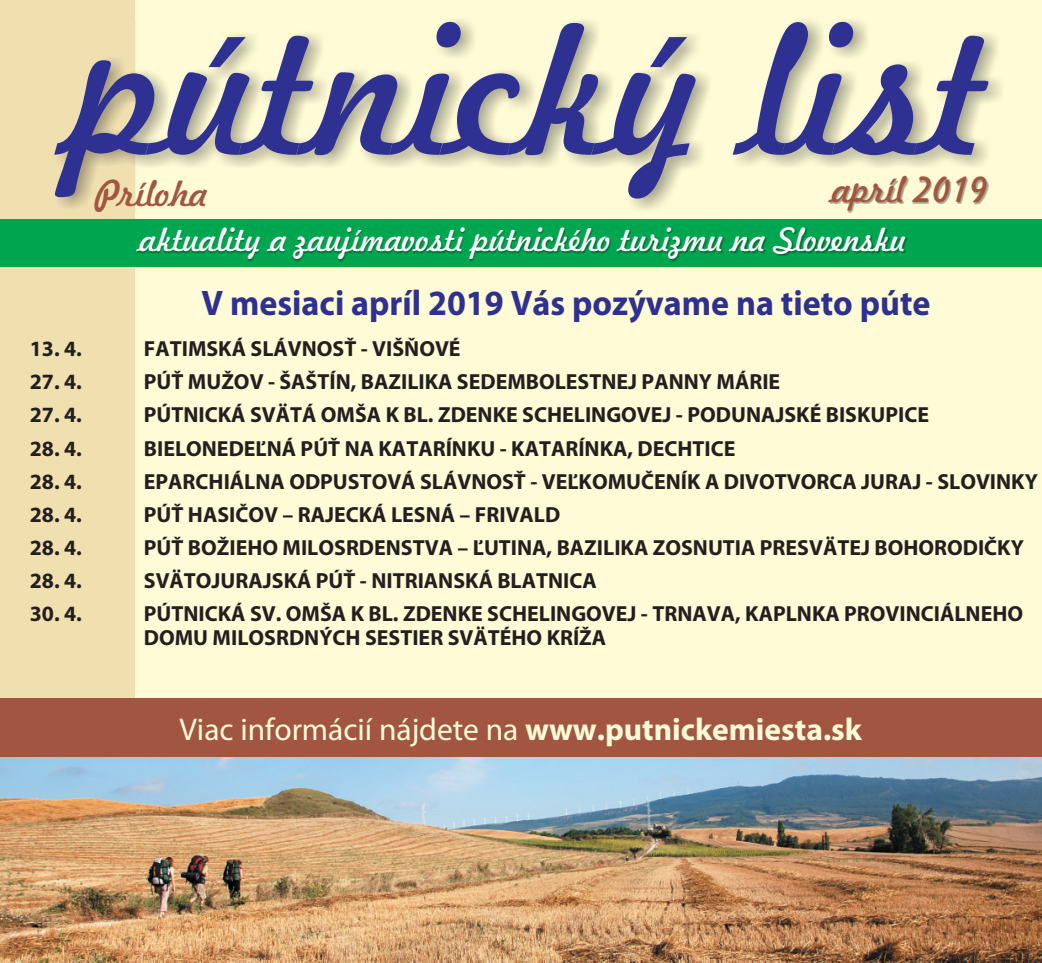
<style>
.page{position:relative;width:1042px;height:963px;background:#fff}
.page>*{position:absolute;margin:0;border:0;box-sizing:border-box;transform-origin:0 0}
.t1{font:175px "Freehand 521 BT Regular C";color:#2e3092}
.t2{font:700 35.52px "Mini Pro";color:#2e3092;scale:.96 1}
.t3{font:35px "Freehand 521 BT Regular C";color:#a25641}
.t4{font:31.5px "Freehand 521 BT Regular C";color:#fff}
.t5{font:31.5px "Mini Pro";color:#fffbd6}
.t6{font:700 21.88px/24.2px "Mini Pro";color:#231f20}
.s1{font-weight:700}
</style>
<div class="page">
<div style="left:0;top:0;width:1042px;height:962px;background:#fffbd6"></div>
<div style="left:0;top:0;width:135px;height:962px;background:#f1e0af"></div>
<img style="left:0;top:756px;width:1042px;height:206px">
<div style="left:0;top:698px;width:1042px;height:58px;background:#a25641"></div>
<div style="left:0;top:219px;width:1042px;height:48px;background:#00a54f"></div>
<img style="left:829px;top:177px;width:159px;height:36px">
<img style="left:138px;top:229px;width:769px;height:32px">
<h1 class="t1" style="left:72px;top:20px;width:919px">pútnický list</h1>
<h3 class="t3" style="left:832px;top:175px;width:158px">apríl 2019</h3>
<h3 class="t4" style="left:140px;top:227px;width:768px">aktuality a zaujímavosti pútnického turizmu na Slovensku</h3>
<h3 class="t3" style="left:96px;top:179px;width:114px">Príloha</h3>
<h2 class="t2" style="left:202px;top:288px;width:761px">V mesiaci apríl 2019 Vás pozývame na tieto púte</h2>
<p class="t6" style="left:30px;top:338px;width:54px">13. 4.</p>
<p class="t6" style="left:144px;top:338px;width:318px">FATIMSKÁ SLÁVNOSŤ - VIŠŇOVÉ</p>
<p class="t6" style="left:30px;top:371px;width:54px">27. 4.</p>
<p class="t6" style="left:144px;top:371px;width:638px">PÚŤ MUŽOV - ŠAŠTÍN, BAZILIKA SEDEMBOLESTNEJ PANNY MÁRIE</p>
<p class="t6" style="left:30px;top:405px;width:54px">27. 4.</p>
<p class="t6" style="left:144px;top:405px;width:786px">PÚTNICKÁ SVÄTÁ OMŠA K BL. ZDENKE SCHELINGOVEJ - PODUNAJSKÉ BISKUPICE</p>
<p class="t6" style="left:30px;top:438px;width:54px">28. 4.</p>
<p class="t6" style="left:144px;top:438px;width:593px">BIELONEDEĽNÁ PÚŤ NA KATARÍNKU - KATARÍNKA, DECHTICE</p>
<p class="t6" style="left:30px;top:471px;width:54px">28. 4.</p>
<p class="t6" style="left:144px;top:471px;width:895px">EPARCHIÁLNA ODPUSTOVÁ SLÁVNOSŤ - VEĽKOMUČENÍK A DIVOTVORCA JURAJ - SLOVINKY</p>
<p class="t6" style="left:30px;top:504px;width:54px">28. 4.</p>
<p class="t6" style="left:144px;top:504px;width:418px">PÚŤ HASIČOV – RAJECKÁ LESNÁ – FRIVALD</p>
<p class="t6" style="left:30px;top:537px;width:54px">28. 4.</p>
<p class="t6" style="left:144px;top:537px;width:881px">PÚŤ BOŽIEHO MILOSRDENSTVA – ĽUTINA, BAZILIKA ZOSNUTIA PRESVÄTEJ BOHORODIČKY</p>
<p class="t6" style="left:30px;top:570px;width:54px">28. 4.</p>
<p class="t6" style="left:144px;top:570px;width:454px">SVÄTOJURAJSKÁ PÚŤ - NITRIANSKÁ BLATNICA</p>
<p class="t6" style="left:30px;top:603px;width:54px">30. 4.</p>
<p class="t6" style="left:144px;top:603px;width:881px">PÚTNICKÁ SV. OMŠA K BL. ZDENKE SCHELINGOVEJ - TRNAVA, KAPLNKA PROVINCIÁLNEHO<br>DOMU MILOSRDNÝCH SESTIER SVÄTÉHO KRÍŽA</p>
<h3 class="t5" style="left:179px;top:716px;width:684px">Viac informácií nájdete na <span class="s1">www.putnickemiesta.sk</span></h3>
</div>
